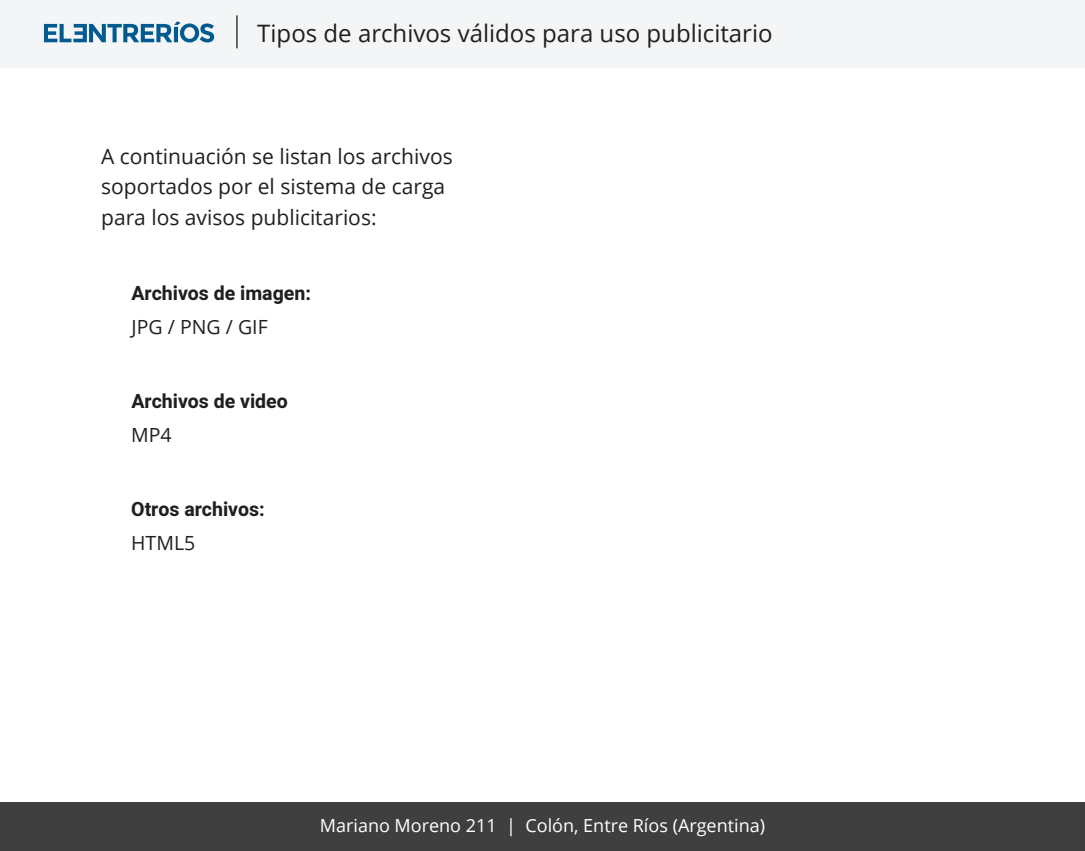
<style>
.page{position:relative;width:1085px;height:851px;background:#fff}
.page>*{position:absolute;margin:0;border:0;box-sizing:border-box;transform-origin:0 0}
.t1{font:24px "Open Sans";color:#1e1f1e}
.t2{font:21px/30px "Open Sans";color:#1e1f1e}
.t3{font:700 19.5px "Heebo";color:#1e1f1e}
.t4{font:19.5px "Open Sans";color:#1e1f1e}
.t5{font:18px "Open Sans";color:#fff}
</style>
<div class="page">
<div style="left:0;top:0;width:1084px;height:68px;background:#f4f5f6"></div>
<hr style="left:236px;top:15px;width:2px;height:33px;background:#3c3d3d">
<svg style="left:44px;top:21px;width:170px;height:21px"></svg>
<div style="left:0;top:802px;width:1084px;height:48px;background:#3f3f3f"></div>
<p class="t1" style="left:257px;top:17px;width:516px">Tipos de archivos válidos para uso publicitario</p>
<p class="t2" style="left:101px;top:141px;width:353px">A continuación se listan los archivos soportados por el sistema de carga para los avisos publicitarios:</p>
<p class="t3" style="left:131px;top:280px;width:181px">Archivos de imagen:</p>
<p class="t4" style="left:132px;top:313px;width:138px">JPG / PNG / GIF</p>
<p class="t3" style="left:131px;top:388px;width:158px">Archivos de video</p>
<p class="t4" style="left:131px;top:421px;width:42px">MP4</p>
<p class="t3" style="left:131px;top:496px;width:135px">Otros archivos:</p>
<p class="t4" style="left:131px;top:529px;width:66px">HTML5</p>
<p class="t5" style="left:320px;top:813px;width:446px">Mariano Moreno 211 | Colón, Entre Ríos (Argentina)</p>
</div>
